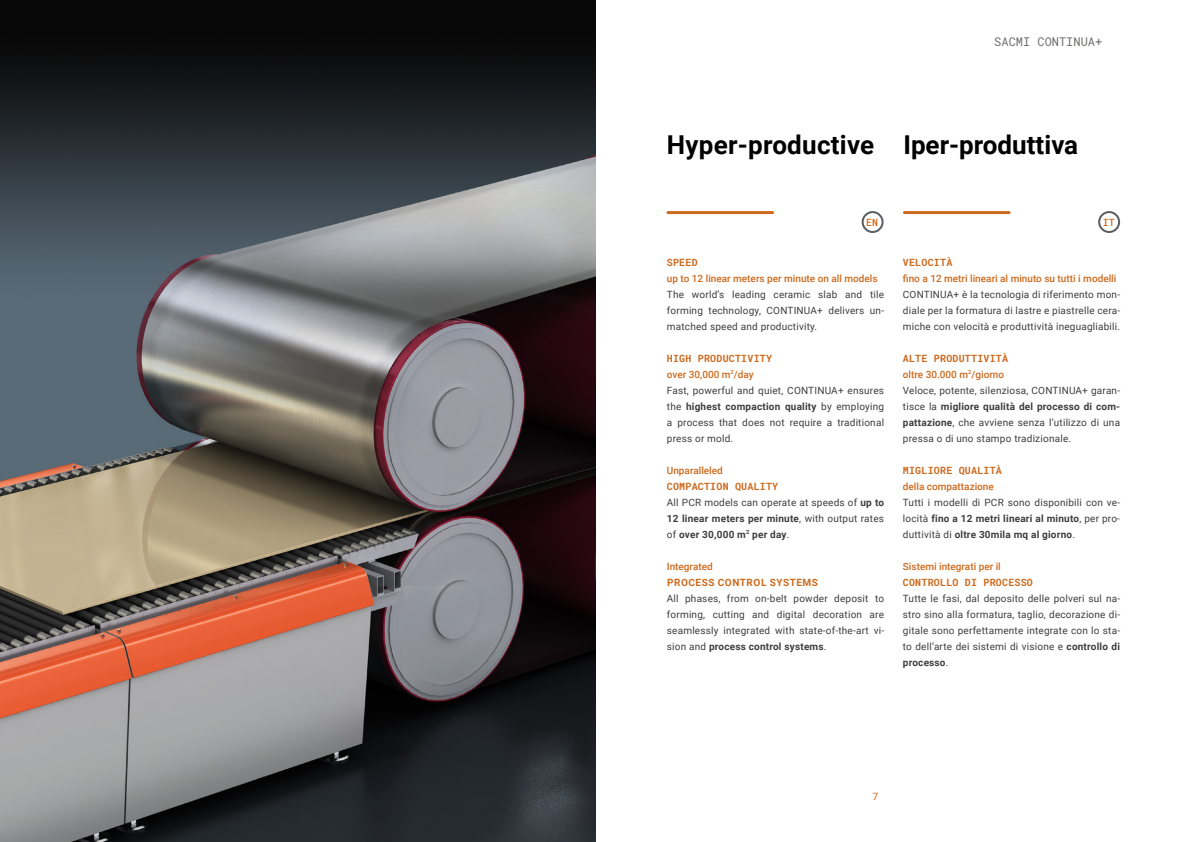
<style>
.page{position:relative;width:1191px;height:842px;background:#fff}
.page>*{position:absolute;margin:0;border:0;box-sizing:border-box;transform-origin:0 0}
.t1{font:700 26px "Roboto";color:#000}
.t2{font:12px "Roboto Mono";color:#6f6f6e}
.t3{font:10px/16px "Roboto";letter-spacing:.02em;color:#3f3e3e;text-align:justify}
.t4{font:500 10px "Roboto";color:#cd6a1e}
.t5{font:700 10px "Roboto Mono";letter-spacing:.02em;color:#cd6a1e}
.t6{font:700 10px "Roboto";letter-spacing:.055em;color:#cd6a1e}
.t7{font:500 10px "Roboto Mono";color:#cd6a1e}
.t8{font:10px "Roboto Mono";color:#cd6a1e}
.s1{font-weight:500;color:#cd6a1e}
.s2{font-weight:700}
</style>
<div class="page">
<hr style="left:668px;top:211px;width:104px;height:3px;background:#cd6a1e">
<hr style="left:904px;top:211px;width:105px;height:3px;background:#cd6a1e">
<div style="left:1098px;top:211px;width:22px;height:22px;border:2px solid #5b5d62;border-radius:50%"></div>
<div style="left:861px;top:211px;width:22px;height:22px;border:2px solid #5b5d62;border-radius:50%"></div>
<img style="left:0;top:0;width:595px;height:842px">
<p class="t2" style="left:994px;top:33px;width:110px">SACMI CONTINUA+</p>
<h1 class="t1" style="left:667px;top:127px;width:413px">Hyper-productive Iper-produttiva</h1>
<p class="t7" style="left:866px;top:215px;width:13px">EN</p>
<p class="t7" style="left:1102px;top:215px;width:13px">IT</p>
<p class="t5" style="left:667px;top:255px;width:32px">SPEED</p>
<p class="t4" style="left:667px;top:271px;width:212px">up to 12 linear meters per minute on all models</p>
<p class="t3" style="left:667px;top:286px;width:219px">The world’s leading ceramic slab and tile forming technology, CONTINUA+ delivers un&shy;matched speed and productivity.</p>
<p class="t5" style="left:667px;top:351px;width:107px">HIGH PRODUCTIVITY</p>
<p class="t3" style="left:667px;top:366px;width:219px;text-align:left"><span class="s1">over 30,000 m</span><sup>2</sup><span class="s1">/day<br></span>Fast, powerful and quiet, CONTINUA+ ensures the <span class="s2">highest compaction quality</span> by employing a process that does not require a traditional press or mold.</p>
<p class="t4" style="left:667px;top:463px;width:57px">Unparalleled</p>
<p class="t5" style="left:667px;top:479px;width:113px">COMPACTION QUALITY</p>
<p class="t3" style="left:667px;top:494px;width:219px">All PCR models can operate at speeds of <span class="s2">up to 12 linear meters per minute</span>, with output rates of <span class="s2">over 30,000 m</span><sup>2</sup> <span class="s2">per day</span>.</p>
<p class="t4" style="left:667px;top:559px;width:47px">Integrated</p>
<p class="t6" style="left:667px;top:575px;width:152px">PROCESS CONTROL SYSTEMS</p>
<p class="t3" style="left:667px;top:590px;width:219px">All phases, from on-belt powder deposit to forming, cutting and digital decoration are seamlessly integrated with state-of-the-art vi&shy;sion and <span class="s2">process control systems</span>.</p>
<p class="t5" style="left:903px;top:255px;width:51px">VELOCITÀ</p>
<p class="t4" style="left:903px;top:271px;width:215px">fino a 12 metri lineari al minuto su tutti i modelli</p>
<p class="t3" style="left:903px;top:286px;width:219px">CONTINUA+ è la tecnologia di riferimento mon&shy;diale per la formatura di lastre e piastrelle cera&shy;miche con velocità e produttività ineguagliabili.</p>
<p class="t5" style="left:903px;top:351px;width:107px">ALTE PRODUTTIVITÀ</p>
<p class="t3" style="left:903px;top:366px;width:219px;text-align:left"><span class="s1">oltre 30.000 m</span><sup>2</sup><span class="s1">/giorno<br></span>Veloce, potente, silenziosa, CONTINUA+ garan&shy;tisce la <span class="s2">migliore qualità del processo di com&shy;pattazione</span>, che avviene senza l’utilizzo di una pressa o di uno stampo tradizionale.</p>
<p class="t5" style="left:903px;top:463px;width:100px">MIGLIORE QUALITÀ</p>
<p class="t4" style="left:903px;top:479px;width:92px">della compattazione</p>
<p class="t3" style="left:903px;top:494px;width:219px">Tutti i modelli di PCR sono disponibili con ve&shy;locità <span class="s2">fino a 12 metri lineari al minuto</span>, per pro&shy;duttività di <span class="s2">oltre 30mila mq al giorno</span>.</p>
<p class="t4" style="left:903px;top:559px;width:99px">Sistemi integrati per il</p>
<p class="t5" style="left:903px;top:575px;width:132px">CONTROLLO DI PROCESSO</p>
<p class="t3" style="left:903px;top:590px;width:219px">Tutte le fasi, dal deposito delle polveri sul na&shy;stro sino alla formatura, taglio, decorazione di&shy;gitale sono perfettamente integrate con lo sta&shy;to dell’arte dei sistemi di visione e <span class="s2">controllo di processo</span>.</p>
<p class="t8" style="left:872px;top:789px;width:7px">7</p>
</div>
